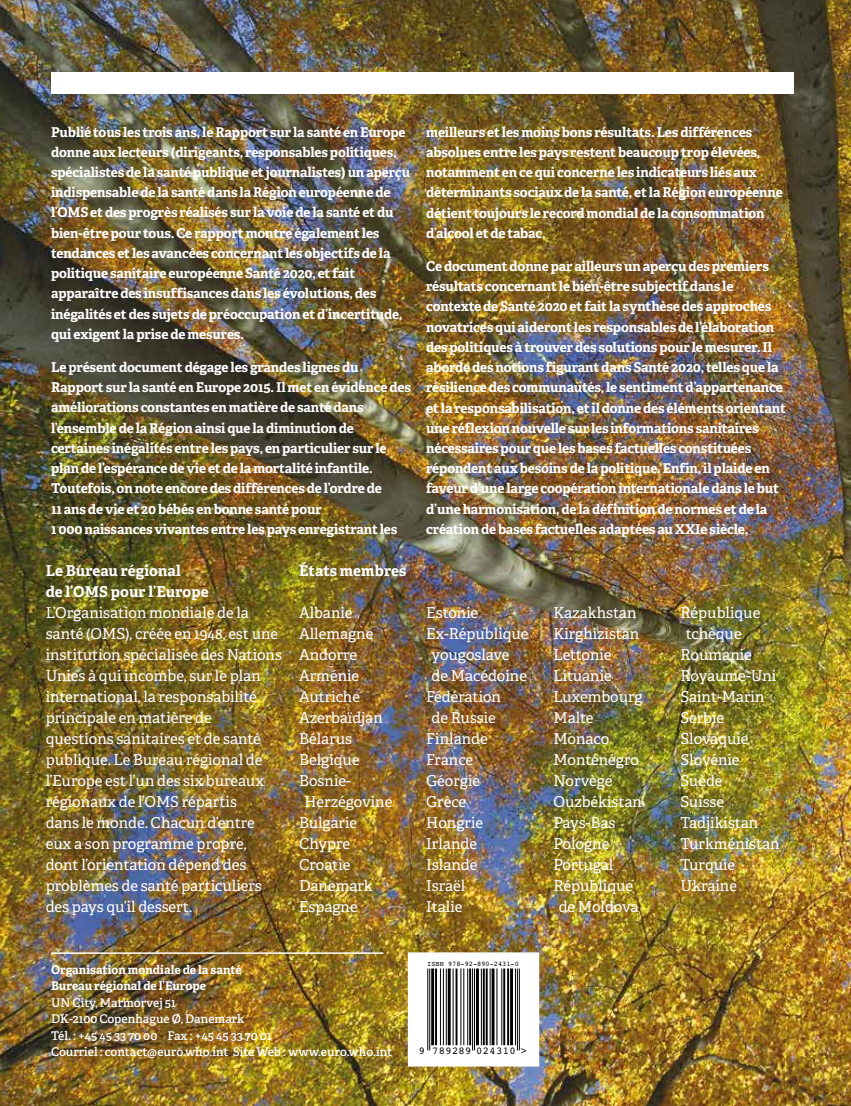
<style>
.page{position:relative;width:851px;height:1106px;background:#fff}
.page>*{position:absolute;margin:0;border:0;box-sizing:border-box;transform-origin:0 0}
.t1{font:15px "Adelle";color:#fff}
.t2{font:15px/21px "Adelle CYR";color:#fff}
.t3{font:700 15px/21px "Adelle PE";letter-spacing:.005em;color:#fff}
.t4{font:700 13.5px/20.2px "Adelle";letter-spacing:-.01em;color:#fff}
.t5{font:600 12px/16.5px "Adelle CYR";color:#fff}
.t6{font:700 12px/16.5px "Adelle PE";letter-spacing:-.005em;color:#fff}
.t7{font:10.35px "Arial";letter-spacing:.035em;color:#000}
.t8{font:6.9px "Arial";color:#000}
</style>
<div class="page">
<img style="left:0;top:0;width:850px;height:1106px">
<svg style="left:406px;top:950px;width:134px;height:118px"></svg>
<hr style="left:51px;top:952px;width:332px;height:1px;background:#fff">
<div style="left:51px;top:72px;width:742px;height:21px;background:#fff"></div>
<p class="t4" style="left:51px;top:122px;width:360px">Publié tous les trois ans, le Rapport sur la santé en Europe donne aux lecteurs (dirigeants, responsables politiques, spécialistes de la santé publique et journalistes) un aperçu indispensable de la santé dans la Région européenne de l’OMS et des progrès réalisés sur la voie de la santé et du bien-être pour tous. Ce rapport montre également les tendances et les avancées concernant les objectifs de la politique sanitaire européenne Santé 2020, et fait apparaître des insuffisances dans les évolutions, des inégalités et des sujets de préoccupation et d’incertitude, qui exigent la prise de mesures.</p>
<p class="t4" style="left:51px;top:357px;width:361px">Le présent document dégage les grandes lignes du Rapport sur la santé en Europe 2015. Il met en évidence des améliorations constantes en matière de santé dans l’ensemble de la Région ainsi que la diminution de certaines inégalités entre les pays, en particulier sur le plan de l’espérance de vie et de la mortalité infantile.<br>Toutefois, on note encore des différences de l’ordre de<br>11 ans de vie et 20bébés en bonne santé pour 1000naissances vivantes entre les pays enregistrant les</p>
<p class="t3" style="left:46px;top:560px;width:164px">Le Bureau régional<br>de l’OMS pour l’Europe</p>
<p class="t2" style="left:46px;top:602px;width:238px">L’Organisation mondiale de la santé (OMS), créée en 1948, est une institution spécialisée des Nations<br>Unies à qui incombe, sur le plan international, la responsabilité principale en matière de questions sanitaires et de santé publique. Le Bureau régional de l’Europe est l’un des six bureaux régionaux de l’OMS répartis<br>dans le monde. Chacun d’entre eux a son programme propre, dont l’orientation dépend des problèmes de santé particuliers des pays qu’il dessert.</p>
<p class="t3" style="left:299px;top:560px;width:109px">États membres</p>
<p class="t1" style="left:299px;top:602px;width:55px">Albanie</p>
<p class="t1" style="left:299px;top:623px;width:76px">Allemagne</p>
<p class="t1" style="left:299px;top:644px;width:60px">Andorre</p>
<p class="t1" style="left:299px;top:665px;width:61px">Arménie</p>
<p class="t1" style="left:299px;top:686px;width:62px">Autriche</p>
<p class="t1" style="left:299px;top:707px;width:85px">Azerbaïdjan</p>
<p class="t1" style="left:299px;top:728px;width:55px">Bélarus</p>
<p class="t1" style="left:299px;top:749px;width:62px">Belgique</p>
<p class="t1" style="left:299px;top:770px;width:53px">Bosnie-</p>
<p class="t1" style="left:304px;top:791px;width:89px">Herzégovine</p>
<p class="t1" style="left:299px;top:812px;width:59px">Bulgarie</p>
<p class="t1" style="left:299px;top:833px;width:53px">Chypre</p>
<p class="t1" style="left:299px;top:854px;width:53px">Croatie</p>
<p class="t1" style="left:299px;top:875px;width:75px">Danemark</p>
<p class="t1" style="left:299px;top:896px;width:60px">Espagne</p>
<p class="t4" style="left:426px;top:122px;width:358px">meilleurs et les moins bons résultats. Les différences absolues entre les pays restent beaucoup trop élevées, notamment en ce qui concerne les indicateurs liés aux déterminants sociaux de la santé, et la Région européenne détient toujours le record mondial de la consommation d’alcool et de tabac.</p>
<p class="t4" style="left:426px;top:256px;width:361px">Ce document donne par ailleurs un aperçu des premiers résultats concernant le bien-être subjectif dans le contexte de Santé 2020 et fait la synthèse des approches novatrices qui aideront les responsables de l’élaboration des politiques à trouver des solutions pour le mesurer. Il aborde des notions figurant dans Santé 2020, telles que la résilience des communautés, le sentiment d’appartenance et la responsabilisation, et il donne des éléments orientant une réflexion nouvelle sur les informations sanitaires nécessaires pour que les bases factuelles constituées répondent aux besoins de la politique. Enfin, il plaide en faveur d’une large coopération internationale dans le but d’une harmonisation, de la définition de normes et de la création de bases factuelles adaptées au XXIe siècle.</p>
<p class="t1" style="left:426px;top:602px;width:54px">Estonie</p>
<p class="t1" style="left:426px;top:623px;width:104px">Ex-République</p>
<p class="t1" style="left:431px;top:644px;width:79px">yougoslave</p>
<p class="t1" style="left:431px;top:665px;width:97px">de Macédoine</p>
<p class="t1" style="left:426px;top:686px;width:76px">Fédération</p>
<p class="t1" style="left:431px;top:707px;width:66px">de Russie</p>
<p class="t1" style="left:426px;top:728px;width:63px">Finlande</p>
<p class="t1" style="left:426px;top:749px;width:48px">France</p>
<p class="t1" style="left:426px;top:770px;width:55px">Géorgie</p>
<p class="t1" style="left:426px;top:791px;width:41px">Grèce</p>
<p class="t1" style="left:426px;top:812px;width:58px">Hongrie</p>
<p class="t1" style="left:426px;top:833px;width:52px">Irlande</p>
<p class="t1" style="left:426px;top:854px;width:53px">Islande</p>
<p class="t1" style="left:426px;top:875px;width:40px">Israël</p>
<p class="t1" style="left:426px;top:896px;width:38px">Italie</p>
<p class="t1" style="left:553px;top:602px;width:85px">Kazakhstan</p>
<p class="t1" style="left:553px;top:623px;width:88px">Kirghizistan</p>
<p class="t1" style="left:553px;top:644px;width:60px">Lettonie</p>
<p class="t1" style="left:553px;top:665px;width:60px">Lituanie</p>
<p class="t1" style="left:553px;top:686px;width:91px">Luxembourg</p>
<p class="t1" style="left:553px;top:707px;width:42px">Malte</p>
<p class="t1" style="left:553px;top:728px;width:57px">Monaco</p>
<p class="t1" style="left:553px;top:749px;width:87px">Monténégro</p>
<p class="t1" style="left:553px;top:770px;width:61px">Norvège</p>
<p class="t1" style="left:553px;top:791px;width:90px">Ouzbékistan</p>
<p class="t1" style="left:553px;top:812px;width:64px">Pays-Bas</p>
<p class="t1" style="left:553px;top:833px;width:57px">Pologne</p>
<p class="t1" style="left:553px;top:854px;width:61px">Portugal</p>
<p class="t1" style="left:553px;top:875px;width:81px">République</p>
<p class="t1" style="left:558px;top:896px;width:81px">de Moldova</p>
<p class="t1" style="left:680px;top:602px;width:81px">République</p>
<p class="t1" style="left:685px;top:623px;width:57px">tchèque</p>
<p class="t1" style="left:680px;top:644px;width:73px">Roumanie</p>
<p class="t1" style="left:680px;top:665px;width:97px">Royaume-Uni</p>
<p class="t1" style="left:680px;top:686px;width:85px">Saint-Marin</p>
<p class="t1" style="left:680px;top:707px;width:45px">Serbie</p>
<p class="t1" style="left:680px;top:728px;width:69px">Slovaquie</p>
<p class="t1" style="left:680px;top:749px;width:60px">Slovénie</p>
<p class="t1" style="left:680px;top:770px;width:44px">Suède</p>
<p class="t1" style="left:680px;top:791px;width:45px">Suisse</p>
<p class="t1" style="left:680px;top:812px;width:79px">Tadjikistan</p>
<p class="t1" style="left:680px;top:833px;width:101px">Turkménistan</p>
<p class="t1" style="left:680px;top:854px;width:56px">Turquie</p>
<p class="t1" style="left:680px;top:875px;width:58px">Ukraine</p>
<p class="t6" style="left:51px;top:961px;width:192px">Organisation mondiale de la santé<br>Bureau régional de l’Europe</p>
<p class="t5" style="left:51px;top:994px;width:342px">UN City, Marmorvej 51<br>DK-2100 Copenhague Ø, Danemark<br>Tél. : +45 45 33 70 00 Fax : +45 45 33 70 01<br>Courriel : contact@euro.who.int Site Web : www.euro.who.int</p>
<p class="t8" style="left:427px;top:958px;width:93px">ISBN 978-92-890-2431-0</p>
<p class="t7" style="left:419px;top:1042px;width:110px">9 789289 024310 &gt;</p>
</div>
